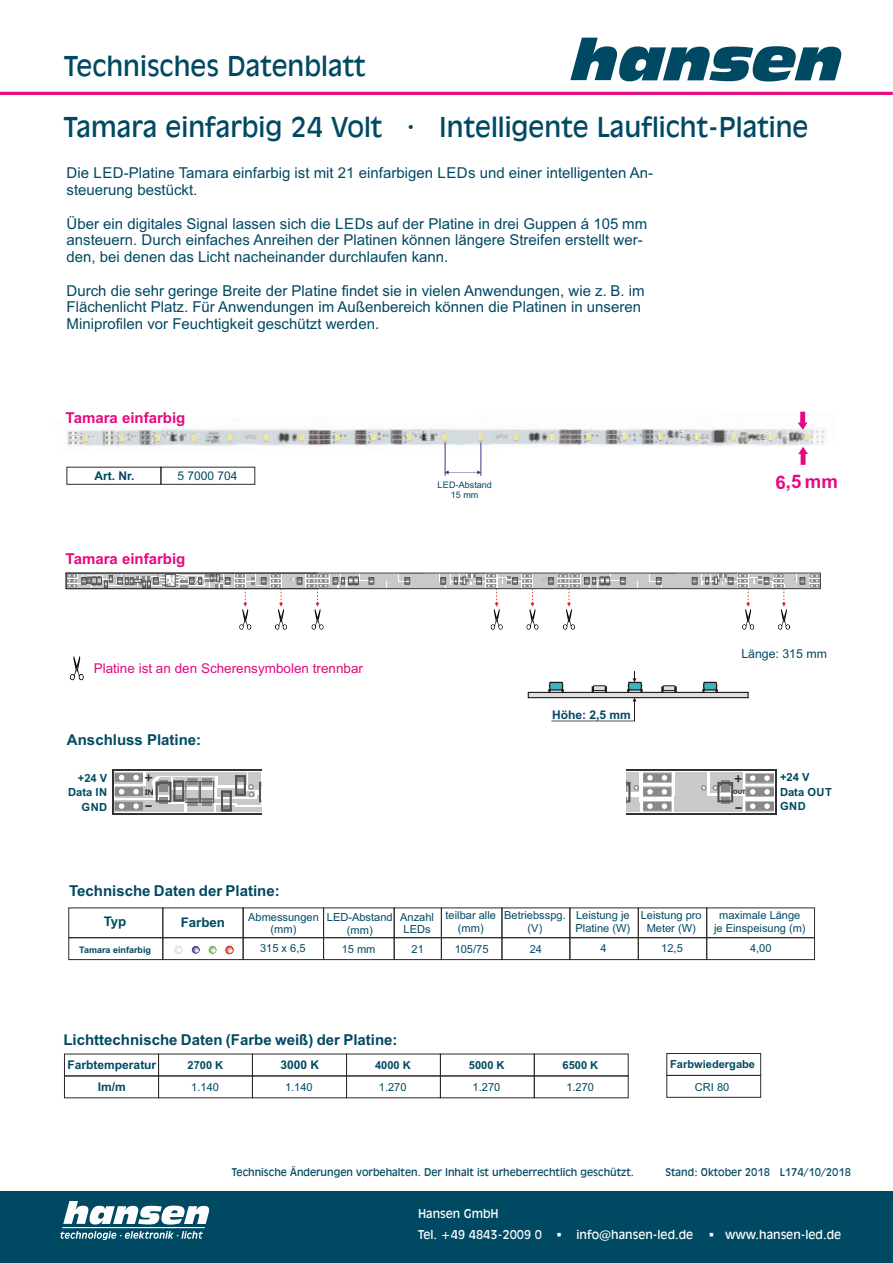
<style>
.page{position:relative;width:893px;height:1263px;background:#fff}
.page>*{position:absolute;margin:0;border:0;box-sizing:border-box;transform-origin:0 0}
.t1{font:27px "Incised 901 BT";color:#004963}
.t2{font:700 18.6px "Arial";color:#e5097f}
.t3{font:15px/16.8px "Arial";color:#004963}
.t4{font:700 15px "Arial";color:#004963}
.t5{font:700 15px "Arial";color:#e5097f}
.t6{font:700 14.7px "Ebrima";color:#2b2a29}
.t7{font:700 14.7px "Ebrima";color:#2b2a29;scale:1.64 1}
.t8{font:13.5px "Arial";color:#e5097f}
.t9{font:700 13.35px "Arial";color:#004963}
.t10{font:12.3px "Arial";color:#004963}
.t11{font:12px/21.8px "Incised 901 BT";color:#fefefe}
.t12{font:700 12px/21.9px "Arial";color:#004963;text-align:center}
.t13{font:12px "Arial";color:#004963}
.t14{font:11.1px/12.3px "Arial";color:#004963;text-align:center}
.t15{font:700 11.1px/14.4px "Arial";color:#004963;text-align:right}
.t16{font:10.5px "Incised 901 BT";color:#004963}
.t17{font:700 9px "Arial";color:#004963}
.t18{font:9px/10.1px "Arial";color:#004963;text-align:center}
.t19{font:700 7.95px "Ebrima";color:#2b2a29}
.t20{font:700 6px "Ebrima";color:#2b2a29}
</style>
<div class="page">
<svg style="left:66px;top:466px;width:96px;height:19px"></svg>
<svg style="left:64px;top:1053px;width:95px;height:45px"></svg>
<svg style="left:252px;top:1053px;width:95px;height:45px"></svg>
<div style="left:243px;top:937px;width:81px;height:23px;border:1px solid #2b2a29"></div>
<div style="left:161px;top:467px;width:94px;height:18px;border:1px solid #2b2a29"></div>
<div style="left:158px;top:1075px;width:95px;height:23px;border:1px solid #2b2a29"></div>
<div style="left:666px;top:1053px;width:95px;height:23px;border:1px solid #2b2a29"></div>
<div style="left:346px;top:1075px;width:95px;height:23px;border:1px solid #2b2a29"></div>
<div style="left:534px;top:1075px;width:95px;height:23px;border:1px solid #2b2a29"></div>
<div style="left:666px;top:1075px;width:95px;height:23px;border:1px solid #2b2a29"></div>
<div style="left:440px;top:1075px;width:95px;height:23px;border:1px solid #2b2a29"></div>
<div style="left:323px;top:937px;width:72px;height:23px;border:1px solid #2b2a29"></div>
<div style="left:394px;top:937px;width:48px;height:23px;border:1px solid #2b2a29"></div>
<div style="left:441px;top:937px;width:61px;height:23px;border:1px solid #2b2a29"></div>
<svg style="left:501px;top:907px;width:314px;height:53px"></svg>
<svg style="left:69px;top:656px;width:15px;height:25px"></svg>
<img style="left:67px;top:422px;width:758px;height:31px">
<svg style="left:66px;top:572px;width:755px;height:58px"></svg>
<svg style="left:115px;top:801px;width:18px;height:11px"></svg>
<div style="left:115px;top:786px;width:37px;height:11px;background:#c9c9c9"></div>
<div style="left:115px;top:772px;width:28px;height:11px;background:#c9c9c9"></div>
<div style="left:115px;top:802px;width:28px;height:9px;background:#898989"></div>
<div style="left:115px;top:787px;width:28px;height:9px;background:#898989"></div>
<div style="left:115px;top:773px;width:28px;height:9px;background:#898989"></div>
<hr style="left:112px;top:770px;width:1px;height:44px;background:#313131">
<hr style="left:112px;top:770px;width:149px;height:1px;background:#313131">
<hr style="left:112px;top:813px;width:149px;height:1px;background:#313131">
<svg style="left:119px;top:775px;width:5px;height:5px"></svg>
<svg style="left:119px;top:803px;width:5px;height:6px"></svg>
<svg style="left:119px;top:789px;width:5px;height:5px"></svg>
<svg style="left:133px;top:769px;width:128px;height:46px"></svg>
<div style="left:627px;top:802px;width:13px;height:10px;background:#c9c9c9"></div>
<div style="left:627px;top:772px;width:12px;height:20px;background:#c9c9c9"></div>
<div style="left:675px;top:796px;width:68px;height:16px;background:#c9c9c9"></div>
<div style="left:675px;top:772px;width:31px;height:29px;background:#c9c9c9"></div>
<div style="left:710px;top:772px;width:33px;height:21px;background:#c9c9c9"></div>
<svg style="left:643px;top:801px;width:28px;height:11px"></svg>
<svg style="left:643px;top:786px;width:28px;height:11px"></svg>
<svg style="left:643px;top:772px;width:28px;height:11px"></svg>
<div style="left:746px;top:801px;width:28px;height:11px;background:#c9c9c9"></div>
<svg style="left:746px;top:786px;width:28px;height:11px"></svg>
<svg style="left:746px;top:773px;width:28px;height:11px"></svg>
<div style="left:746px;top:774px;width:28px;height:9px;background:#898989"></div>
<div style="left:746px;top:787px;width:28px;height:9px;background:#898989"></div>
<div style="left:746px;top:802px;width:28px;height:9px;background:#898989"></div>
<div style="left:643px;top:773px;width:28px;height:9px;background:#898989"></div>
<div style="left:643px;top:787px;width:28px;height:9px;background:#898989"></div>
<div style="left:643px;top:802px;width:28px;height:9px;background:#898989"></div>
<hr style="left:627px;top:770px;width:150px;height:1px;background:#313131">
<hr style="left:776px;top:770px;width:1px;height:44px;background:#313131">
<hr style="left:627px;top:813px;width:150px;height:1px;background:#313131">
<svg style="left:627px;top:781px;width:12px;height:22px"></svg>
<svg style="left:701px;top:780px;width:33px;height:24px"></svg>
<svg style="left:647px;top:803px;width:6px;height:6px"></svg>
<svg style="left:662px;top:803px;width:5px;height:6px"></svg>
<svg style="left:647px;top:789px;width:6px;height:5px"></svg>
<svg style="left:662px;top:789px;width:5px;height:5px"></svg>
<svg style="left:647px;top:775px;width:6px;height:5px"></svg>
<svg style="left:662px;top:775px;width:5px;height:5px"></svg>
<svg style="left:750px;top:789px;width:5px;height:5px"></svg>
<svg style="left:764px;top:789px;width:6px;height:5px"></svg>
<svg style="left:750px;top:803px;width:5px;height:6px"></svg>
<svg style="left:764px;top:803px;width:6px;height:6px"></svg>
<svg style="left:750px;top:775px;width:5px;height:6px"></svg>
<svg style="left:764px;top:775px;width:6px;height:6px"></svg>
<svg style="left:528px;top:671px;width:220px;height:51px"></svg>
<svg style="left:798px;top:412px;width:10px;height:18px"></svg>
<svg style="left:798px;top:447px;width:10px;height:18px"></svg>
<svg style="left:68px;top:907px;width:176px;height:53px"></svg>
<hr style="left:445px;top:443px;width:1px;height:32px;background:#343a8b">
<hr style="left:481px;top:443px;width:1px;height:32px;background:#343a8b">
<svg style="left:445px;top:470px;width:36px;height:4px"></svg>
<hr style="left:0;top:92px;width:893px;height:3px;background:#e5097f">
<svg style="left:570px;top:38px;width:271px;height:43px"></svg>
<div style="left:0;top:1192px;width:893px;height:71px;background:#004963"></div>
<svg style="left:60px;top:1231px;width:143px;height:9px"></svg>
<hr style="left:62px;top:1227px;width:143px;height:1px;background:#fefefe">
<svg style="left:63px;top:1201px;width:146px;height:23px"></svg>
<h1 class="t1" style="left:64px;top:56px;width:303px">Technisches Datenblatt</h1>
<h1 class="t1" style="left:64px;top:116px;width:746px">Tamara einfarbig 24 Volt · Intelligente Lauflicht-Platine</h1>
<p class="t3" style="left:67px;top:166px;width:588px">Die LED-Platine Tamara einfarbig ist mit 21 einfarbigen LEDs und einer intelligenten An&shy;steuerung bestückt.</p>
<p class="t3" style="left:67px;top:216px;width:582px">Über ein digitales Signal lassen sich die LEDs auf der Platine in drei Guppen á 105 mm ansteuern. Durch einfaches Anreihen der Platinen können längere Streifen erstellt wer&shy;den, bei denen das Licht nacheinander durchlaufen kann.</p>
<p class="t3" style="left:67px;top:283px;width:580px">Durch die sehr geringe Breite der Platine findet sie in vielen Anwendungen, wie z. B. im<br>Flächenlicht Platz. Für Anwendungen im Außenbereich können die Platinen in unseren<br>Miniprofilen vor Feuchtigkeit geschützt werden.</p>
<p class="t5" style="left:66px;top:413px;width:121px">Tamara einfarbig</p>
<p class="t12" style="left:94px;top:466px;width:42px">Art. Nr.</p>
<p class="t13" style="left:177px;top:471px;width:62px">5 7000 704</p>
<p class="t5" style="left:66px;top:553px;width:121px">Tamara einfarbig</p>
<p class="t8" style="left:94px;top:663px;width:271px">Platine ist an den Scherensymbolen trennbar</p>
<p class="t18" style="left:438px;top:480px;width:56px">LED-Abstand<br>15 mm</p>
<p class="t12" style="left:552px;top:705px;width:80px">Höhe: 2,5 mm</p>
<p class="t2" style="left:775px;top:475px;width:64px">6,5 mm</p>
<p class="t10" style="left:741px;top:649px;width:87px">Länge: 315 mm</p>
<p class="t4" style="left:67px;top:734px;width:136px">Anschluss Platine:</p>
<p class="t6" style="left:143px;top:771px;width:12px">+</p>
<p class="t19" style="left:145px;top:789px;width:10px">IN</p>
<p class="t20" style="left:733px;top:790px;width:14px">OUT</p>
<p class="t7" style="left:144px;top:799px;width:7px">-</p>
<p class="t7" style="left:734px;top:801px;width:7px">-</p>
<p class="t15" style="left:68px;top:772px;width:41px">+24 V<br>Data IN<br>GND</p>
<p class="t6" style="left:733px;top:772px;width:12px">+</p>
<p class="t4" style="left:69px;top:885px;width:212px">Technische Daten der Platine:</p>
<p class="t15" style="left:780px;top:771px;width:53px;text-align:left">+24 V<br>Data OUT<br>GND</p>
<p class="t9" style="left:104px;top:916px;width:24px">Typ</p>
<p class="t9" style="left:181px;top:918px;width:46px">Farben</p>
<p class="t14" style="left:248px;top:911px;width:72px">Abmessungen (mm)</p>
<p class="t14" style="left:327px;top:912px;width:67px">LED-Abstand (mm)</p>
<p class="t14" style="left:400px;top:911px;width:35px">Anzahl<br>LEDs</p>
<p class="t14" style="left:446px;top:910px;width:52px">teilbar alle (mm)</p>
<p class="t14" style="left:504px;top:910px;width:63px">Betriebsspg. (V)</p>
<p class="t14" style="left:575px;top:910px;width:56px;text-align:left">Leistung je<br>Platine (W)</p>
<p class="t14" style="left:641px;top:910px;width:62px">Leistung pro<br>Meter (W)</p>
<p class="t14" style="left:714px;top:910px;width:93px">maximale Länge je Einspeisung (m)</p>
<p class="t14" style="left:260px;top:943px;width:47px">315 x 6,5</p>
<p class="t17" style="left:79px;top:946px;width:73px">Tamara einfarbig</p>
<p class="t14" style="left:342px;top:943px;width:35px">15 mm</p>
<p class="t14" style="left:412px;top:943px;width:14px">21</p>
<p class="t14" style="left:455px;top:943px;width:35px">105/75</p>
<p class="t14" style="left:530px;top:943px;width:14px">24</p>
<p class="t14" style="left:601px;top:943px;width:8px">4</p>
<p class="t14" style="left:661px;top:943px;width:23px">12,5</p>
<p class="t14" style="left:750px;top:943px;width:23px">4,00</p>
<p class="t4" style="left:63px;top:1034px;width:336px">Lichttechnische Daten (Farbe weiß) der Platine:</p>
<p class="t15" style="left:188px;top:1059px;width:37px">2700 K</p>
<p class="t15" style="left:375px;top:1059px;width:37px">4000 K</p>
<p class="t15" style="left:469px;top:1059px;width:37px">5000 K</p>
<p class="t15" style="left:563px;top:1059px;width:37px">6500 K</p>
<p class="t15" style="left:670px;top:1058px;width:86px">Farbwiedergabe</p>
<p class="t12" style="left:68px;top:1055px;width:90px">Farbtemperatur lm/m</p>
<p class="t12" style="left:281px;top:1055px;width:40px">3000 K</p>
<p class="t14" style="left:191px;top:1082px;width:29px">1.140</p>
<p class="t14" style="left:285px;top:1082px;width:29px">1.140</p>
<p class="t14" style="left:379px;top:1082px;width:29px">1.270</p>
<p class="t14" style="left:473px;top:1082px;width:29px">1.270</p>
<p class="t14" style="left:566px;top:1082px;width:29px">1.270</p>
<p class="t14" style="left:695px;top:1081px;width:36px">CRI 80</p>
<p class="t16" style="left:232px;top:1168px;width:404px">Technische Änderungen vorbehalten. Der Inhalt ist urheberrechtlich geschützt.</p>
<p class="t16" style="left:666px;top:1168px;width:187px">Stand: Oktober 2018 L174/10/2018</p>
<p class="t11" style="left:418px;top:1203px;width:277px">Hansen GmbH<br>Tel. +49 4843-2009 0 ▪ info@hansen-led.de</p>
<p class="t11" style="left:709px;top:1225px;width:134px">▪ www.hansen-led.de</p>
</div>
